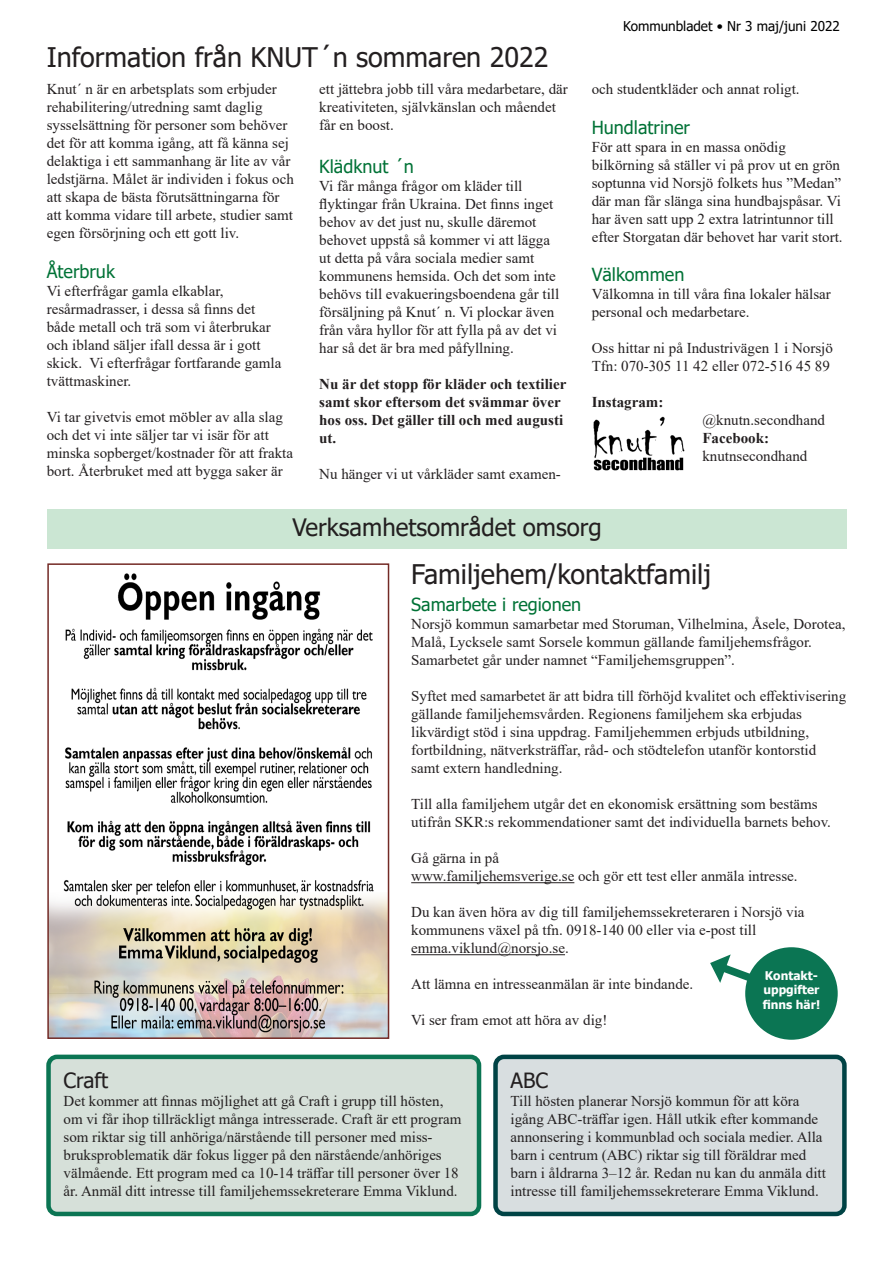
<style>
.page{position:relative;width:893px;height:1263px;background:#fff}
.page>*{position:absolute;margin:0;border:0;box-sizing:border-box;transform-origin:0 0}
.Rubrik{font:27px "Tahoma";color:#231f20}
.t1{font:24px "Tahoma";color:#231f20}
.t2{font:21px "Tahoma";color:#231f20}
.t3{font:18px "Tahoma";color:#007236}
.t4{font:15px/18px "Times New Roman";color:#231f20}
.t5{font:700 15px/18px "Times New Roman";color:#231f20}
.t6{font:13.5px "Tahoma";color:#000}
.t7{font:700 12px/14.4px "Tahoma";color:#fff}
.s1{font-weight:700}
</style>
<div class="page">
<img style="left:50px;top:573px;width:336px;height:463px">
<div style="left:47px;top:563px;width:342px;height:476px;border:2px solid #732a25"></div>
<hr style="left:411px;top:882px;width:163px;height:1px;background:#231f20">
<hr style="left:411px;top:954px;width:154px;height:1px;background:#231f20">
<div style="left:47px;top:509px;width:800px;height:39px;background:#cbe6d3"></div>
<img style="left:593px;top:416px;width:92px;height:55px">
<div style="left:495px;top:1057px;width:349px;height:157px;background:#d8dee0;border-radius:9px"></div>
<div style="left:493px;top:1054px;width:354px;height:162px;border:4px solid #004345;border-radius:9px"></div>
<div style="left:49px;top:1057px;width:430px;height:157px;background:#d6e0d9;border-radius:9px"></div>
<div style="left:46px;top:1054px;width:435px;height:162px;border:4px solid #0b7553;border-radius:9px"></div>
<div style="left:745px;top:947px;width:93px;height:93px;background:#0b7553;border-radius:50%"></div>
<svg style="left:710px;top:954px;width:57px;height:39px"></svg>
<p class="Rubrik" style="left:47px;top:39px;width:503px">Information från KNUT´n sommaren 2022</p>
<p class="t4" style="left:47px;top:79px;width:249px">Knut´ n är en arbetsplats som erbjuder rehabilitering/utredning samt daglig sysselsättning för personer som behöver det för att komma igång, att få känna sej delaktiga i ett sammanhang är lite av vår ledstjärna. Målet är individen i fokus och att skapa de bästa förutsättningarna för att komma vidare till arbete, studier samt egen försörjning och ett gott liv.</p>
<p class="t3" style="left:47px;top:259px;width:70px">Återbruk</p>
<p class="t4" style="left:47px;top:281px;width:236px">Vi efterfrågar gamla elkablar, resårmadrasser, i dessa så finns det både metall och trä som vi återbrukar och ibland säljer ifall dessa är i gott skick. Vi efterfrågar fortfarande gamla tvättmaskiner.</p>
<p class="t4" style="left:47px;top:407px;width:248px">Vi tar givetvis emot möbler av alla slag och det vi inte säljer tar vi isär för att minska sopberget/kostnader för att frakta bort. Återbruket med att bygga saker är</p>
<p class="t4" style="left:319px;top:79px;width:250px">ett jättebra jobb till våra medarbetare, där kreativiteten, självkänslan och måendet får en boost.</p>
<p class="t3" style="left:319px;top:155px;width:96px">Klädknut ´n</p>
<p class="t4" style="left:319px;top:177px;width:241px">Vi får många frågor om kläder till flyktingar från Ukraina. Det finns inget behov av det just nu, skulle däremot behovet uppstå så kommer vi att lägga ut detta på våra sociala medier samt kommunens hemsida. Och det som inte behövs till evakueringsboendena går till försäljning på Knut´ n. Vi plockar även från våra hyllor för att fylla på av det vi har så det är bra med påfyllning.</p>
<p class="t5" style="left:319px;top:375px;width:249px">Nu är det stopp för kläder och textilier samt skor eftersom det svämmar över hos oss. Det gäller till och med augusti ut.</p>
<p class="t4" style="left:319px;top:465px;width:243px">Nu hänger vi ut vårkläder samt examen-</p>
<p class="t6" style="left:623px;top:17px;width:218px">Kommunbladet • Nr 3 maj/juni 2022</p>
<p class="t4" style="left:592px;top:79px;width:209px">och studentkläder och annat roligt.</p>
<p class="t3" style="left:592px;top:115px;width:100px">Hundlatriner</p>
<p class="t4" style="left:592px;top:137px;width:252px">För att spara in en massa onödig bilkörning så ställer vi på prov ut en grön soptunna vid Norsjö folkets hus ”Medan” där man får slänga sina hundbajspåsar. Vi har även satt upp 2 extra latrintunnor till efter Storgatan där behovet har varit stort.</p>
<p class="t3" style="left:592px;top:263px;width:94px">Välkommen</p>
<p class="t4" style="left:592px;top:285px;width:241px">Välkomna in till våra fina lokaler hälsar personal och medarbetare.</p>
<p class="t4" style="left:592px;top:339px;width:243px">Oss hittar ni på Industrivägen 1 i Norsjö<br>Tfn: 070-305 11 42 eller 072-516 45 89</p>
<p class="t5" style="left:592px;top:393px;width:73px">Instagram:</p>
<p class="t4" style="left:702px;top:411px;width:124px">@knutn.secondhand</p>
<p class="t4" style="left:702px;top:429px;width:106px"><span class="s1">Facebook: </span>knutnsecondhand</p>
<p class="t1" style="left:292px;top:511px;width:311px">Verksamhetsområdet omsorg</p>
<p class="Rubrik" style="left:411px;top:556px;width:301px">Familjehem/kontaktfamilj</p>
<p class="t3" style="left:411px;top:592px;width:172px">Samarbete i regionen</p>
<p class="t4" style="left:411px;top:614px;width:436px">Norsjö kommun samarbetar med Storuman, Vilhelmina, Åsele, Dorotea,<br>Malå, Lycksele samt Sorsele kommun gällande familjehemsfrågor.<br>Samarbetet går under namnet “Familjehemsgruppen”.</p>
<p class="t4" style="left:411px;top:686px;width:436px">Syftet med samarbetet är att bidra till förhöjd kvalitet och effektivisering gällande familjehemsvården. Regionens familjehem ska erbjudas likvärdigt stöd i sina uppdrag. Familjehemmen erbjuds utbildning, fortbildning, nätverksträffar, råd- och stödtelefon utanför kontorstid samt extern handledning.</p>
<p class="t4" style="left:411px;top:794px;width:421px">Till alla familjehem utgår det en ekonomisk ersättning som bestäms utifrån SKR:s rekommendationer samt det individuella barnets behov.</p>
<p class="t4" style="left:411px;top:848px;width:89px">Gå gärna in på</p>
<p class="t4" style="left:411px;top:866px;width:388px">www.familjehemsverige.se och gör ett test eller anmäla intresse.</p>
<p class="t4" style="left:411px;top:902px;width:395px">Du kan även höra av dig till familjehemssekreteraren i Norsjö via kommunens växel på tfn. 0918-140 00 eller via e-post till</p>
<p class="t4" style="left:411px;top:938px;width:159px">emma.viklund@norsjo.se.</p>
<p class="t4" style="left:411px;top:974px;width:284px">Att lämna en intresseanmälan är inte bindande.</p>
<p class="t4" style="left:411px;top:1010px;width:198px">Vi ser fram emot att höra av dig!</p>
<p class="t7" style="left:765px;top:969px;width:55px">Kontakt-</p>
<p class="t7" style="left:763px;top:983px;width:59px">uppgifter finns här!</p>
<p class="t2" style="left:64px;top:1066px;width:46px">Craft</p>
<p class="t4" style="left:64px;top:1091px;width:399px">Det kommer att finnas möjlighet att gå Craft i grupp till hösten, om vi får ihop tillräckligt många intresserade. Craft är ett program som riktar sig till anhöriga/närstående till personer med miss&shy;bruksproblematik där fokus ligger på den närstående/anhöriges välmående. Ett program med ca 10-14 träffar till personer över 18 år. Anmäl ditt intresse till familjehemssekreterare Emma Viklund.</p>
<p class="t2" style="left:510px;top:1066px;width:39px">ABC</p>
<p class="t4" style="left:510px;top:1091px;width:317px">Till hösten planerar Norsjö kommun för att köra igång ABC-träffar igen. Håll utkik efter kommande annonsering i kommunblad och sociala medier. Alla barn i centrum (ABC) riktar sig till föräldrar med barn i åldrarna 3–12 år. Redan nu kan du anmäla ditt intresse till familjehemssekreterare Emma Viklund.</p>
</div>
